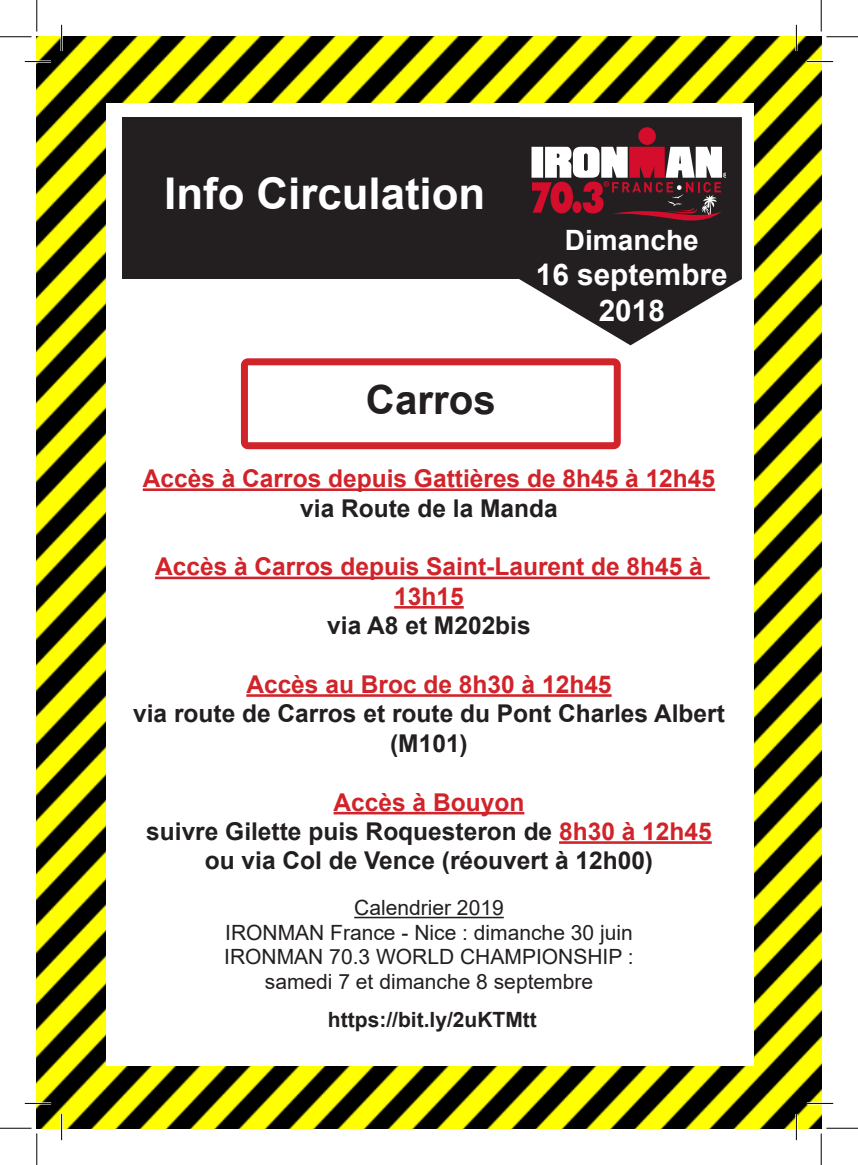
<style>
.page{position:relative;width:858px;height:1165px;background:#fff}
.page>*{position:absolute;margin:0;border:0;box-sizing:border-box;transform-origin:0 0}
.t1{font:700 43.75px "Arial";color:#fff}
.t2{font:700 40.25px "Arial";color:#231f20}
.t3{font:700 29.75px "Arial";color:#fff}
.t4{font:700 28px "Arial";color:#fff}
.t5{font:700 24.5px/29.4px "Arial";color:#231f20;text-align:center}
.t6{font:700 24.5px/29.4px "Arial";color:#d1232a;text-align:center}
.t7{font:21px/24.5px "Arial";color:#231f20;text-align:center}
.t8{font:700 21px "Arial";color:#231f20}
.s1{color:#d1232a}
</style>
<div class="page">
<img style="left:37px;top:37px;width:784px;height:1091px">
<div style="left:106px;top:104px;width:648px;height:962px;background:#fff"></div>
<svg style="left:519px;top:117px;width:222px;height:228px;fill:#231f20"></svg>
<div style="left:241px;top:358px;width:379px;height:91px;border:7px solid #d1232a;border-radius:4px"></div>
<hr style="left:143px;top:488px;width:572px;height:3px;background:#d1232a">
<hr style="left:155px;top:577px;width:554px;height:2px;background:#d1232a">
<hr style="left:394px;top:606px;width:69px;height:3px;background:#d1232a">
<hr style="left:246px;top:694px;width:365px;height:3px;background:#d1232a">
<hr style="left:333px;top:812px;width:191px;height:2px;background:#d1232a">
<hr style="left:559px;top:841px;width:152px;height:3px;background:#d1232a">
<div style="left:122px;top:117px;width:397px;height:161px;background:#231f20"></div>
<div style="left:531px;top:147px;width:12px;height:31px;background:#8c8a8a"></div>
<div style="left:638px;top:127px;width:17px;height:18px;background:#d30d2b;border-radius:50%"></div>
<svg style="left:532px;top:147px;width:193px;height:76px"></svg>
<hr style="left:354px;top:917px;width:149px;height:1px;background:#231f20">
<hr style="left:25px;top:60px;width:26px;height:3px;background:#fff">
<hr style="left:806px;top:60px;width:26px;height:3px;background:#fff">
<hr style="left:25px;top:1102px;width:26px;height:2px;background:#fff">
<hr style="left:806px;top:1102px;width:26px;height:2px;background:#fff">
<hr style="left:60px;top:25px;width:3px;height:26px;background:#fff">
<hr style="left:60px;top:1114px;width:3px;height:26px;background:#fff">
<hr style="left:795px;top:25px;width:2px;height:26px;background:#fff">
<hr style="left:795px;top:1114px;width:2px;height:26px;background:#fff">
<svg style="left:25px;top:61px;width:26px;height:1px"></svg>
<svg style="left:806px;top:61px;width:26px;height:1px"></svg>
<svg style="left:25px;top:1103px;width:26px;height:1px"></svg>
<svg style="left:806px;top:1103px;width:26px;height:1px"></svg>
<svg style="left:61px;top:25px;width:1px;height:26px"></svg>
<svg style="left:61px;top:1114px;width:1px;height:26px"></svg>
<svg style="left:795px;top:25px;width:1px;height:26px"></svg>
<svg style="left:795px;top:1114px;width:1px;height:26px"></svg>
<hr style="left:0;top:36px;width:32px;height:1px;background:#000">
<hr style="left:826px;top:36px;width:31px;height:1px;background:#000">
<hr style="left:0;top:1128px;width:32px;height:1px;background:#000">
<hr style="left:826px;top:1128px;width:31px;height:1px;background:#000">
<hr style="left:36px;top:0;width:1px;height:32px;background:#000">
<hr style="left:36px;top:1133px;width:1px;height:32px;background:#000">
<hr style="left:820px;top:0;width:1px;height:32px;background:#000">
<hr style="left:820px;top:1133px;width:1px;height:32px;background:#000">
<p class="t1" style="left:164px;top:163px;width:322px">Info Circulation</p>
<p class="t2" style="left:366px;top:371px;width:131px">Carros</p>
<p class="t4" style="left:564px;top:220px;width:135px">Dimanche</p>
<p class="t3" style="left:535px;top:254px;width:193px">16 septembre</p>
<p class="t3" style="left:598px;top:290px;width:68px">2018</p>
<p class="t6" style="left:143px;top:464px;width:573px">Accès à Carros depuis Gattières de 8h45 à 12h45</p>
<p class="t5" style="left:300px;top:493px;width:259px">via Route de la Manda</p>
<p class="t6" style="left:155px;top:552px;width:549px">Accès à Carros depuis Saint-Laurent de 8h45 à<br>13h15</p>
<p class="t5" style="left:327px;top:611px;width:205px">via A8 et M202bis</p>
<p class="t6" style="left:246px;top:670px;width:366px">Accès au Broc de 8h30 à 12h45</p>
<p class="t5" style="left:133px;top:699px;width:593px">via route de Carros et route du Pont Charles Albert (M101)</p>
<p class="t5" style="left:146px;top:787px;width:567px"><span class="s1">Accès à Bouyon<br></span>suivre Gilette puis Roquesteron de <span class="s1">8h30 à 12h45</span></p>
<p class="t5" style="left:205px;top:846px;width:449px">ou via Col de Vence (réouvert à 12h00)</p>
<p class="t7" style="left:354px;top:895px;width:151px">Calendrier 2019</p>
<p class="t7" style="left:225px;top:920px;width:409px">IRONMAN France - Nice : dimanche 30 juin</p>
<p class="t7" style="left:224px;top:944px;width:411px">IRONMAN 70.3 WORLD CHAMPIONSHIP : samedi 7 et dimanche 8 septembre</p>
<p class="t8" style="left:328px;top:1005px;width:210px">https://bit.ly/2uKTMtt</p>
</div>
